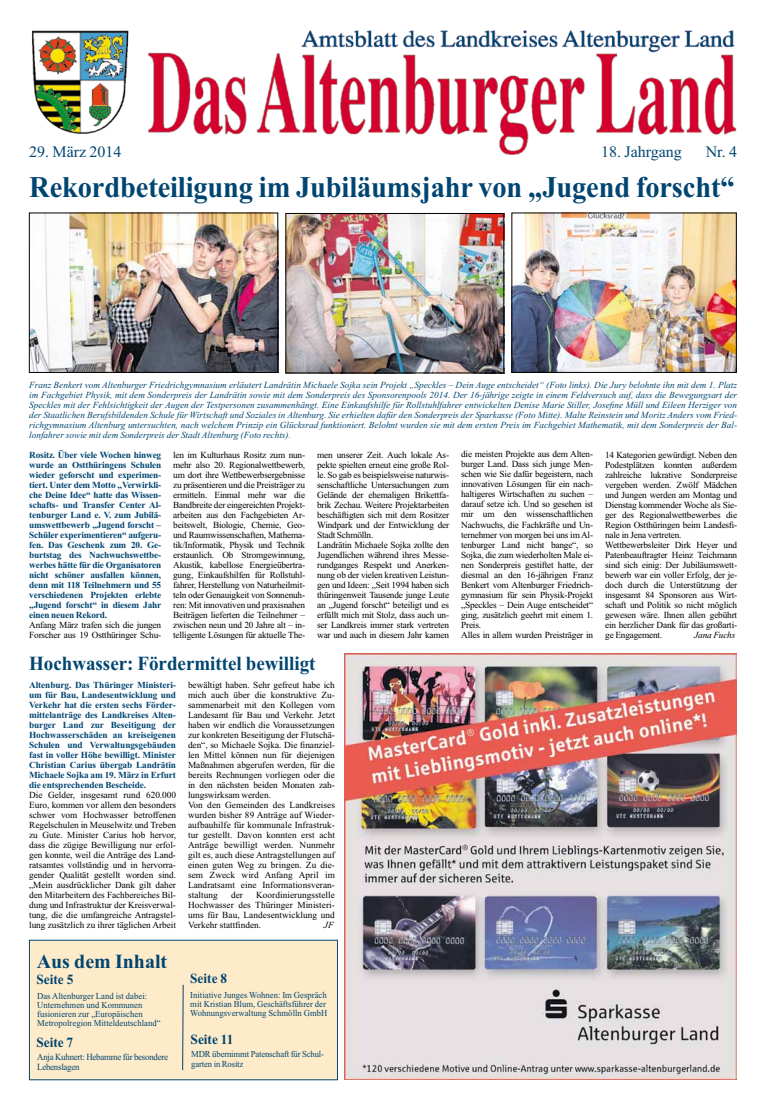
<style>
.page{position:relative;width:766px;height:1109px;background:#fff}
.page>*{position:absolute;margin:0;border:0;box-sizing:border-box;transform-origin:0 0}
.t1{font:700 30px "Times New Roman";letter-spacing:-.005em;color:#004571;scale:.95 1}
.t2{font:700 20px "Times New Roman";color:#004571;scale:.95 1}
.t3{font:700 20px "Times New Roman";color:#004571}
.t4{font:16px "Times New Roman";color:#004571}
.t5{font:700 14px "Times New Roman";letter-spacing:-.005em;color:#004571;scale:.95 1}
.t6{font:9.3px/10px "Times New Roman";letter-spacing:-.02em;color:#000}
.t7{font:italic 9.3px/10px "Times New Roman";color:#004571;text-align:justify}
.t8{font:700 9.3px/10px "Times New Roman";letter-spacing:-.02em;color:#004571;text-align:justify}
.t9{font:9.3px/10px "Times New Roman";letter-spacing:-.025em;color:#004571;scale:.95 1}
.t10{font:italic 9.3px "Times New Roman";letter-spacing:-.02em;color:#000}
.t11{font:9.1px/9px "Times New Roman";letter-spacing:.005em;color:#004571;scale:.95 1}
.t12{font:9.1px/10px "Times New Roman";letter-spacing:-.015em;color:#004571;scale:.95 1}
</style>
<div class="page">
<div style="left:30px;top:940px;width:307px;height:139px;background:#fdebc9"></div>
<svg style="left:182px;top:984px;width:2px;height:86px"></svg>
<img style="left:32px;top:30px;width:705px;height:125px">
<img style="left:31px;top:215px;width:245px;height:155px">
<div style="left:29px;top:213px;width:249px;height:159px;border:1px solid #000"></div>
<img style="left:287px;top:215px;width:215px;height:156px">
<div style="left:285px;top:213px;width:219px;height:160px;border:1px solid #000"></div>
<img style="left:513px;top:215px;width:221px;height:155px">
<img style="left:344px;top:653px;width:392px;height:426px">
<h3 class="t4" style="left:29px;top:141px;width:94px">29. März 2014</h3>
<h3 class="t4" style="left:601px;top:141px;width:82px">18. Jahrgang</h3>
<h3 class="t4" style="left:705px;top:141px;width:33px">Nr. 4</h3>
<h1 class="t1" style="left:29px;top:166px;width:743px">Rekordbeteiligung im Jubiläumsjahr von „Jugend forscht“</h1>
<p class="t7" style="left:29px;top:379px;width:709px">Franz Benkert vom Altenburger Friedrichgymnasium erläutert Landrätin Michaele Sojka sein Projekt „Speckles – Dein Auge entscheidet“ (Foto links). Die Jury belohnte ihn mit dem 1. Platz im Fachgebiet Physik, mit dem Sonderpreis der Landrätin sowie mit dem Sonderpreis des Sponsorenpools 2014. Der 16-jährige zeigte in einem Feldversuch auf, dass die Bewegungsart der Speckles mit der Fehlsichtigkeit der Augen der Testpersonen zusammenhängt. Eine Einkaufshilfe für Rollstuhlfahrer entwickelten Denise Marie Stiller, Josefine Müll und Eileen Herziger von der Staatlichen Berufsbildenden Schule für Wirtschaft und Soziales in Altenburg. Sie erhielten dafür den Sonderpreis der Sparkasse (Foto Mitte). Malte Reinstein und Moritz Anders vom Fried&shy;richgymnasium Altenburg untersuchten, nach welchem Prinzip ein Glücksrad funktioniert. Belohnt wurden sie mit dem ersten Preis im Fachgebiet Mathematik, mit dem Sonderpreis der Bal&shy;lonfahrer sowie mit dem Sonderpreis der Stadt Altenburg (Foto rechts).</p>
<p class="t8" style="left:29px;top:449px;width:133px">Rositz. Über viele Wochen hinweg wurde an Ostthüringens Schulen wieder geforscht und experimen&shy;tiert. Unter dem Motto „Verwirkli&shy;che Deine Idee“ hatte das Wissen&shy;schafts- und Transfer Center Al&shy;tenburger Land e. V. zum Jubilä&shy;umswettbewerb „Jugend forscht – Schüler experimentieren“ aufgeru&shy;fen. Das Geschenk zum 20. Ge&shy;burtstag des Nachwuchswettbe&shy;werbes hätte für die Organisatoren nicht schöner ausfallen können, denn mit 118 Teilnehmern und 55 verschiedenen Projekten erlebte „Jugend forscht“ in diesem Jahr einen neuen Rekord.</p>
<p class="t6" style="left:29px;top:619px;width:133px">Anfang März trafen sich die jungen<br>Forscher aus 19 Ostthüringer Schu-</p>
<p class="t6" style="left:173px;top:449px;width:133px;text-align:justify">len im Kulturhaus Rositz zum nun&shy;mehr also 20. Regionalwettbewerb, um dort ihre Wettbewerbsergebnisse zu präsentieren und die Preisträger zu ermitteln. Einmal mehr war die Bandbreite der eingereichten Projekt&shy;arbeiten aus den Fachgebieten Ar&shy;beitswelt, Biologie, Chemie, Geo&shy;und Raumwissenschaften, Mathema&shy;tik/Informatik, Physik und Technik erstaunlich. Ob Stromgewinnung, Akustik, kabellose Energieübertra&shy;gung, Einkaufshilfen für Rollstuhl&shy;fahrer, Herstellung von Naturheilmit&shy;teln oder Genauigkeit von Sonnenuh&shy;ren: Mit innovativen und praxisnahen Beiträgen lieferten die Teilnehmer – zwischen neun und 20 Jahre alt – in&shy;telligente Lösungen für aktuelle The-</p>
<p class="t6" style="left:317px;top:449px;width:133px">men unserer Zeit. Auch lokale As&shy;pekte spielten erneut eine große Rol&shy;le. So gab es beispielsweise naturwis&shy;senschaftliche Untersuchungen zum Gelände der ehemaligen Brikettfa&shy;brik Zechau. Weitere Projektarbeiten beschäftigten sich mit dem Rositzer Windpark und der Entwicklung der Stadt Schmölln.<br>Landrätin Michaele Sojka zollte den Jugendlichen während ihres Messe&shy;rundganges Respekt und Anerken&shy;nung ob der vielen kreativen Leistun&shy;gen und Ideen: „Seit 1994 haben sich thüringenweit Tausende junge Leute an „Jugend forscht“ beteiligt und es erfüllt mich mit Stolz, dass auch un&shy;ser Landkreis immer stark vertreten war und auch in diesem Jahr kamen</p>
<p class="t6" style="left:461px;top:449px;width:133px">die meisten Projekte aus dem Alten&shy;burger Land. Dass sich junge Men&shy;schen wie Sie dafür begeistern, nach innovativen Lösungen für ein nach&shy;haltigeres Wirtschaften zu suchen – darauf setze ich. Und so gesehen ist mir um den wissenschaftlichen Nachwuchs, die Fachkräfte und Un&shy;ternehmer von morgen bei uns imAl&shy;tenburger Land nicht bange“, so Sojka, die zum wiederholten Male ei&shy;nen Sonderpreis gestiftet hatte, der diesmal an den 16-jährigen Franz Benkert vom Altenburger Friedrich&shy;gymnasium für sein Physik-Projekt „Speckles – Dein Auge entscheidet“ ging, zusätzlich geehrt mit einem 1.<br>Preis.<br>Alles in allem wurden Preisträger in</p>
<p class="t6" style="left:605px;top:449px;width:133px">14 Kategorien gewürdigt. Neben den Podestplätzen konnten außerdem zahlreiche lukrative Sonderpreise vergeben werden. Zwölf Mädchen und Jungen werden am Montag und Dienstag kommender Woche als Sie&shy;ger des Regionalwettbewerbes die Region Ostthüringen beim Landesfi&shy;nale in Jena vertreten.<br>Wettbewerbsleiter Dirk Heyer und Patenbeauftragter Heinz Teichmann sind sich einig: Der Jubiläumswett&shy;bewerb war ein voller Erfolg, der je&shy;doch durch die Unterstützung der insgesamt 84 Sponsoren aus Wirt&shy;schaft und Politik so nicht möglich gewesen wäre. Ihnen allen gebührt ein herzlicher Dank für das großarti&shy;ge Engagement.</p>
<p class="t10" style="left:694px;top:628px;width:43px">Jana Fuchs</p>
<h2 class="t2" style="left:29px;top:649px;width:303px">Hochwasser: Fördermittel bewilligt</h2>
<p class="t8" style="left:29px;top:679px;width:148px">Altenburg. Das Thüringer Ministeri&shy;um für Bau, Landesentwicklung und Verkehr hat die ersten sechs Förder&shy;mittelanträge des Landkreises Alten&shy;burger Land zur Beseitigung der Hochwasserschäden an kreiseigenen Schulen und Verwaltungsgebäuden fast in voller Höhe bewilligt. Minister Christian Carius übergab Landrätin Michaele Sojka am 19. März in Erfurt die entsprechenden Bescheide.</p>
<p class="t6" style="left:29px;top:789px;width:148px;text-align:justify">Die Gelder, insgesamt rund 620.000<br>Euro, kommen vor allem den besonders schwer vom Hochwasser betroffenen Regelschulen in Meuselwitz und Treben zu Gute. Minister Carius hob hervor, dass die zügige Bewilligung nur erfol&shy;gen konnte, weil die Anträge des Land&shy;ratsamtes vollständig und in hervorra&shy;gender Qualität gestellt worden sind. „Mein ausdrücklicher Dank gilt daher den Mitarbeitern des Fachbereiches Bil&shy;dung und Infrastruktur der Kreisverwal&shy;tung, die die umfangreiche Antragstel&shy;lung zusätzlich zu ihrer täglichen Arbeit</p>
<h2 class="t3" style="left:37px;top:947px;width:132px">Aus dem Inhalt</h2>
<h3 class="t5" style="left:37px;top:969px;width:40px">Seite 5</h3>
<p class="t11" style="left:37px;top:991px;width:132px">Das Altenburger Land ist dabei:<br>Unternehmen und Kommunen fusionieren zur „Europäischen<br>Metropolregion Mitteldeutschland“</p>
<h3 class="t5" style="left:36px;top:1032px;width:40px">Seite 7</h3>
<p class="t9" style="left:37px;top:1051px;width:139px">Anja Kuhnert: Hebamme für besondere<br>Lebenslagen</p>
<p class="t6" style="left:188px;top:679px;width:148px">bewältigt haben. Sehr gefreut habe ich mich auch über die konstruktive Zu&shy;sammenarbeit mit den Kollegen vom Landesamt für Bau und Verkehr. Jetzt haben wir endlich die Voraussetzungen zur konkreten Beseitigung der Flutschä&shy;den“, so Michaele Sojka. Die finanziel&shy;len Mittel können nun für diejenigen Maßnahmen abgerufen werden, für die bereits Rechnungen vorliegen oder die in den nächsten beiden Monaten zah&shy;lungswirksam werden.<br>Von den Gemeinden des Landkreises wurden bisher 89 Anträge auf Wieder&shy;aufbauhilfe für kommunale Infrastruk&shy;tur gestellt. Davon konnten erst acht Anträge bewilligt werden. Nunmehr gilt es, auch diese Antragstellungen auf einen guten Weg zu bringen. Zu die&shy;sem Zweck wird Anfang April im Landratsamt eine Informationsveran&shy;staltung</p>
<p class="t6" style="left:188px;top:889px;width:148px;text-align:justify;text-indent:68px">Koordinierungsstelle Hochwasser des Thüringer Ministeri&shy;ums für Bau, Landesentwicklung und Verkehr stattfinden.</p>
<p class="t6" style="left:231px;top:889px;width:13px">der</p>
<p class="t10" style="left:324px;top:918px;width:11px">JF</p>
<h3 class="t5" style="left:190px;top:968px;width:40px">Seite 8</h3>
<p class="t11" style="left:190px;top:990px;width:146px">Initiative Junges Wohnen: Im Gespräch mit Kristian Blum, Geschäftsführer der<br>Wohnungsverwaltung Schmölln GmbH</p>
<h3 class="t5" style="left:191px;top:1029px;width:46px">Seite 11</h3>
<p class="t12" style="left:191px;top:1048px;width:141px">MDR übernimmt Patenschaft für Schul&shy;garten in Rositz</p>
</div>
